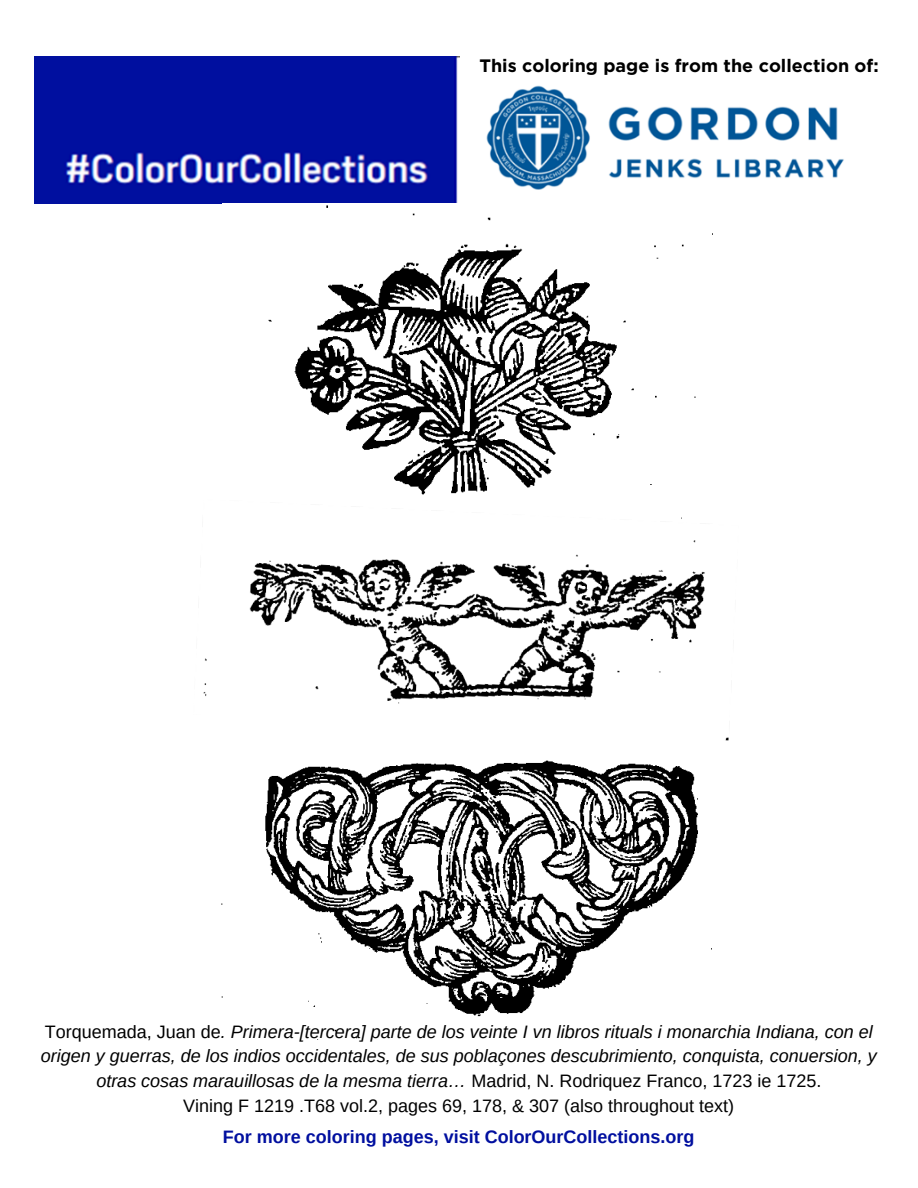
<style>
.page{position:relative;width:918px;height:1188px;background:#fff}
.page>*{position:absolute;margin:0;border:0;box-sizing:border-box;transform-origin:0 0}
.t1{font:italic 18px/24.8px "Arimo";color:#000;text-align:center}
.t2{font:700 18px "Arimo";color:#010f9f}
.t3{font:700 18px "Gotham";color:#000}
.s1{font-style:normal}
</style>
<div class="page">
<img style="left:34px;top:56px;width:425px;height:147px">
<img style="left:486px;top:85px;width:358px;height:105px">
<img style="left:268px;top:205px;width:445px;height:290px">
<img style="left:203px;top:517px;width:526px;height:223px">
<img style="left:208px;top:701px;width:515px;height:339px">
<p class="t3" style="left:479px;top:55px;width:401px">This coloring page is from the collection of:</p>
<p class="t1" style="left:41px;top:1019px;width:838px"><span class="s1">Torquemada, Juan de</span>. Primera-[tercera] parte de los veinte I vn libros rituals i monarchia Indiana, con el origen y guerras, de los indios occidentales, de sus poblaçones descubrimiento, conquista, conuersion, y otras cosas marauillosas de la mesma tierra… <span class="s1">Madrid, N. Rodriquez Franco, 1723 ie 1725.<br>Vining F 1219 .T68 vol.2, pages 69, 178, &amp; 307 (also throughout text)</span></p>
<p class="t2" style="left:223px;top:1127px;width:473px">For more coloring pages, visit ColorOurCollections.org</p>
</div>
